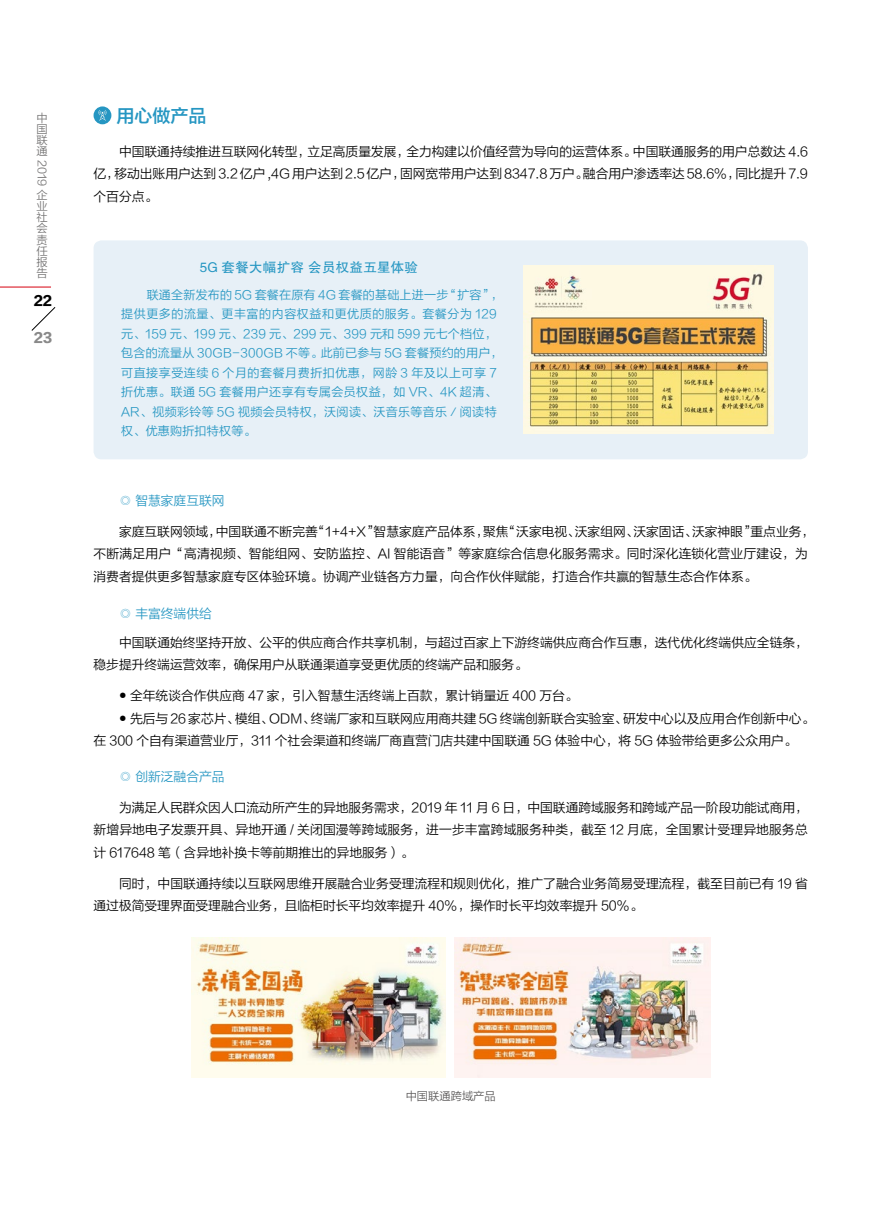
<style>
.page{position:relative;width:893px;height:1212px;background:#fff}
.page>*{position:absolute;margin:0;border:0;box-sizing:border-box;transform-origin:0 0}
.t1{font:18px "FZLTZHK GBK1 0";color:#2596c2}
.t2{font:13.5px "FZHTK GBK1 0";letter-spacing:.02em;color:#2596c2}
.t3{font:12.75px/22.5px "FZLTXIHK GBK1 0";color:#000}
.t4{font:12.75px "FZLTXIHK GBK1 0";color:#2596c2}
.t5{font:12.75px "FZLTTHK GBK1 0";color:#898989}
.t6{font:12.75px "FZLTTHK GBK1 0";color:#000}
.t7{font:12px/19.5px "FZLTXIHK GBK1 0";letter-spacing:.03em;color:#2596c2}
.t8{font:11.25px/11.2px "FZLTXIHK GBK1 0";color:#727171;text-align:justify}
.t9{font:11.25px "FZLTXIHK GBK1 0";color:#595757}
.s1{font-size:7.5px}
</style>
<div class="page">
<svg style="left:31px;top:307px;width:25px;height:24px"></svg>
<hr style="left:0;top:287px;width:51px;height:1px;background:#d7000f">
<div style="left:94px;top:240px;width:714px;height:219px;background:#e7f0f7;border-radius:8px"></div>
<div style="left:94px;top:106px;width:17px;height:18px;background:#2596c2;border-radius:50%"></div>
<svg style="left:98px;top:110px;width:8px;height:11px"></svg>
<img style="left:523px;top:266px;width:251px;height:168px">
<img style="left:191px;top:938px;width:254px;height:139px">
<img style="left:455px;top:938px;width:255px;height:139px">
<p class="t8" style="left:37px;top:112px;width:12px">中国联通</p>
<p class="t8" style="left:47px;top:160px;width:28px;rotate:90deg">2019</p>
<p class="t8" style="left:37px;top:189px;width:12px">企业社会责任报告</p>
<p class="t6" style="left:34px;top:294px;width:20px">22</p>
<p class="t5" style="left:34px;top:330px;width:20px">23</p>
<h1 class="t1" style="left:116px;top:106px;width:91px">用心做产品</h1>
<p class="t3" style="left:94px;top:141px;width:716px;text-align:justify;text-indent:26px">中国联通持续推进互联网化转型，立足高质量发展，全力构建以价值经营为导向的运营体系。中国联通服务的用户总数达 4.6亿，移动出账用户达到 3.2 亿户 ,4G 用户达到 2.5 亿户，固网宽带用户达到 8347.8 万户。融合用户渗透率达 58.6%，同比提升 7.9个百分点。</p>
<p class="t2" style="left:200px;top:260px;width:220px">5G 套餐大幅扩容 会员权益五星体验</p>
<p class="t7" style="left:121px;top:285px;width:383px;text-indent:26px">联通全新发布的 5G 套餐在原有 4G 套餐的基础上进一步“扩容”，提供更多的流量、更丰富的内容权益和更优质的服务。套餐分为 129元、159 元、199 元、239 元、299 元、399 元和 599 元七个档位，包含的流量从 30GB-300GB 不等。此前已参与 5G 套餐预约的用户，可直接享受连续 6 个月的套餐月费折扣优惠，网龄 3 年及以上可享 7折优惠。联通 5G 套餐用户还享有专属会员权益，如 VR、4K 超清、AR、视频彩铃等 5G 视频会员特权，沃阅读、沃音乐等音乐／阅读特权、优惠购折扣特权等。</p>
<p class="t4" style="left:119px;top:493px;width:107px">◎ 智慧家庭互联网</p>
<p class="t3" style="left:94px;top:520px;width:722px;text-indent:26px">家庭互联网领域，中国联通不断完善“1+4+X”智慧家庭产品体系，聚焦“沃家电视、沃家组网、沃家固话、沃家神眼”重点业务，不断满足用户“高清视频、智能组网、安防监控、AI 智能语音”等家庭综合信息化服务需求。同时深化连锁化营业厅建设，为消费者提供更多智慧家庭专区体验环境。协调产业链各方力量，向合作伙伴赋能，打造合作共赢的智慧生态合作体系。</p>
<p class="t4" style="left:119px;top:607px;width:94px">◎ 丰富终端供给</p>
<p class="t3" style="left:94px;top:631px;width:716px;text-indent:26px">中国联通始终坚持开放、公平的供应商合作共享机制，与超过百家上下游终端供应商合作互惠，迭代优化终端供应全链条，稳步提升终端运营效率，确保用户从联通渠道享受更优质的终端产品和服务。</p>
<p class="t3" style="left:119px;top:685px;width:460px"><span class="s1">●</span> 全年统谈合作供应商 47 家，引入智慧生活终端上百款，累计销量近 400 万台。</p>
<p class="t3" style="left:94px;top:707px;width:722px;text-indent:26px"><span class="s1">●</span> 先后与 26 家芯片、模组、ODM、终端厂家和互联网应用商共建 5G 终端创新联合实验室、研发中心以及应用合作创新中心。在 300 个自有渠道营业厅，311 个社会渠道和终端厂商直营门店共建中国联通 5G 体验中心，将 5G 体验带给更多公众用户。</p>
<p class="t4" style="left:119px;top:769px;width:107px">◎ 创新泛融合产品</p>
<p class="t3" style="left:94px;top:796px;width:716px;text-align:justify;text-indent:26px">为满足人民群众因人口流动所产生的异地服务需求，2019 年 11 月 6 日，中国联通跨域服务和跨域产品一阶段功能试商用，新增异地电子发票开具、异地开通 / 关闭国漫等跨域服务，进一步丰富跨域服务种类，截至 12 月底，全国累计受理异地服务总计 617648 笔（含异地补换卡等前期推出的异地服务）。</p>
<p class="t3" style="left:94px;top:872px;width:716px;text-indent:26px">同时，中国联通持续以互联网思维开展融合业务受理流程和规则优化，推广了融合业务简易受理流程，截至目前已有 19 省通过极简受理界面受理融合业务，且临柜时长平均效率提升 40%，操作时长平均效率提升 50%。</p>
<p class="t9" style="left:406px;top:1089px;width:91px">中国联通跨域产品</p>
</div>
